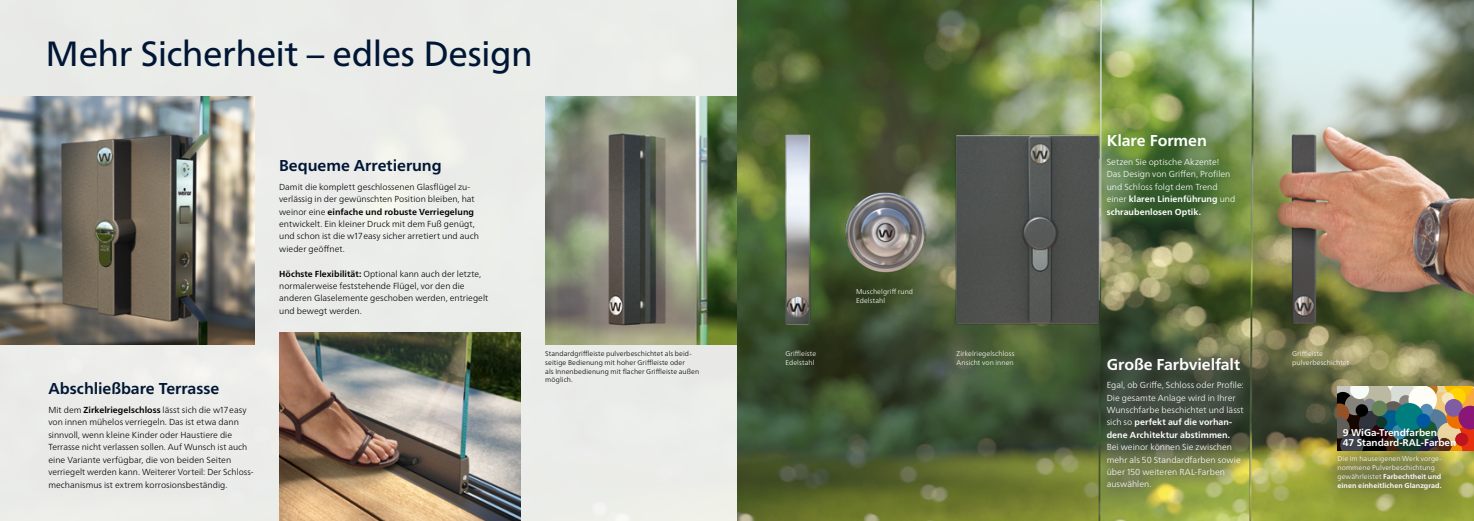
<style>
.page{position:relative;width:1474px;height:521px;background:#fff}
.page>*{position:absolute;margin:0;border:0;box-sizing:border-box;transform-origin:0 0}
.t1{font:35px "Frutiger Neue LTW1 G";letter-spacing:-.015em;color:#001634}
.t2{font:700 15.75px "Frutiger Neue LTW1 G";color:#001634}
.t3{font:700 15.75px "Frutiger Neue LTW1 G";letter-spacing:-.005em;color:#fff}
.t4{font:700 9.8px/9.8px "Frutiger Neue LTW1 G";color:#fff}
.t5{font:300 8.75px/12.4px "Frutiger Neue LTW1 G";letter-spacing:.005em;color:#000}
.t6{font:300 8.75px/12.4px "Frutiger Neue LTW1 G";letter-spacing:.005em;color:#fff}
.t7{font:300 7px/8.7px "Frutiger Neue LTW1 G";letter-spacing:.015em;color:#fff}
.t8{font:300 7px/8.7px "Frutiger Neue LTW1 G";letter-spacing:.01em;color:#000}
.s1{font-weight:700}
</style>
<div class="page">
<img style="left:737px;top:0;width:736px;height:521px">
<div style="left:0;top:0;width:737px;height:521px;background:#eaece9"></div>
<img style="left:545px;top:97px;width:192px;height:248px">
<img style="left:0;top:97px;width:254px;height:248px">
<div style="left:1091px;top:119px;width:158px;height:112px;background:#447a35;opacity:.75"></div>
<div style="left:1091px;top:342px;width:167px;height:161px;background:#565656;opacity:.75"></div>
<div style="left:1322px;top:442px;width:133px;height:62px;background:#565656;opacity:.5"></div>
<img style="left:779px;top:128px;width:35px;height:198px">
<img style="left:843px;top:190px;width:85px;height:87px">
<img style="left:954px;top:134px;width:147px;height:192px">
<svg style="left:1337px;top:387px;width:136px;height:63px;background:#706e64"></svg>
<img style="left:1436px;top:438px;width:15px;height:12px">
<img style="left:279px;top:332px;width:241px;height:189px">
<h1 class="t1" style="left:46px;top:33px;width:488px">Mehr Sicherheit – edles Design</h1>
<h2 class="t2" style="left:279px;top:156px;width:164px">Bequeme Arretierung</h2>
<p class="t5" style="left:279px;top:180px;width:201px">Damit die komplett geschlossenen Glasflügel zu&shy;verlässig in der gewünschten Position bleiben, hat weinor eine <span class="s1">einfache und robuste Verriegelung </span>entwickelt. Ein kleiner Druck mit dem Fuß genügt, und schon ist die w17easy sicher arretiert und auch wieder geöffnet.</p>
<p class="t5" style="left:279px;top:267px;width:211px"><span class="s1">Höchste Flexibilität:</span> Optional kann auch der letzte, normalerweise feststehende Flügel, vor den die anderen Glaselemente geschoben werden, entriegelt und bewegt werden.</p>
<h2 class="t2" style="left:48px;top:380px;width:172px">Abschließbare Terrasse</h2>
<p class="t5" style="left:48px;top:404px;width:207px">Mit dem <span class="s1">Zirkelriegelschloss</span> lässt sich die w17easy von innen mühelos verriegeln. Das ist etwa dann sinnvoll, wenn kleine Kinder oder Haustiere die Terrasse nicht verlassen sollen. Auf Wunsch ist auch eine Variante verfügbar, die von beiden Seiten verriegelt werden kann. Weiterer Vorteil: Der Schloss&shy;mechanismus ist extrem korrosionsbeständig.</p>
<p class="t8" style="left:545px;top:349px;width:155px">Standardgriffleiste pulverbeschichtet als beid&shy;seitige Bedienung mit hoher Griffleiste oder<br>als Innenbedienung mit flacher Griffleiste außen möglich.</p>
<p class="t7" style="left:785px;top:349px;width:32px">Griffleiste<br>Edelstahl</p>
<p class="t7" style="left:856px;top:287px;width:59px">Muschelgriff rund<br>Edelstahl</p>
<p class="t7" style="left:956px;top:349px;width:59px">Zirkelriegelschloss<br>Ansicht von innen</p>
<h2 class="t3" style="left:1106px;top:132px;width:102px">Klare Formen</h2>
<p class="t6" style="left:1106px;top:156px;width:130px">Setzen Sie optische Akzente!<br>Das Design von Griffen, Profilen und Schloss folgt dem Trend einer <span class="s1">klaren Linienführung</span> und <span class="s1">schraubenlosen Optik.</span></p>
<h2 class="t3" style="left:1106px;top:355px;width:135px">Große Farbvielfalt</h2>
<p class="t6" style="left:1106px;top:379px;width:139px">Egal, ob Griffe, Schloss oder Profile:<br>Die gesamte Anlage wird in Ihrer Wunschfarbe beschichtet und lässt sich so <span class="s1">perfekt auf die vorhan&shy;dene Architektur abstimmen.</span></p>
<p class="t6" style="left:1106px;top:441px;width:135px">Bei weinor können Sie zwischen mehr als 50 Standardfarben sowie über 150 weiteren RAL-Farben auswählen.</p>
<p class="t7" style="left:1292px;top:349px;width:59px">Griffleiste pulverbeschichtet</p>
<p class="t4" style="left:1342px;top:427px;width:115px">9 WiGa-Trendfarben<br>47 Standard-RAL-Farben</p>
<p class="t7" style="left:1337px;top:455px;width:106px">Die im hauseigenen Werk vorge&shy;nommene Pulverbeschichtung gewährleistet <span class="s1">Farbechtheit und einen einheitlichen Glanzgrad.</span></p>
</div>
